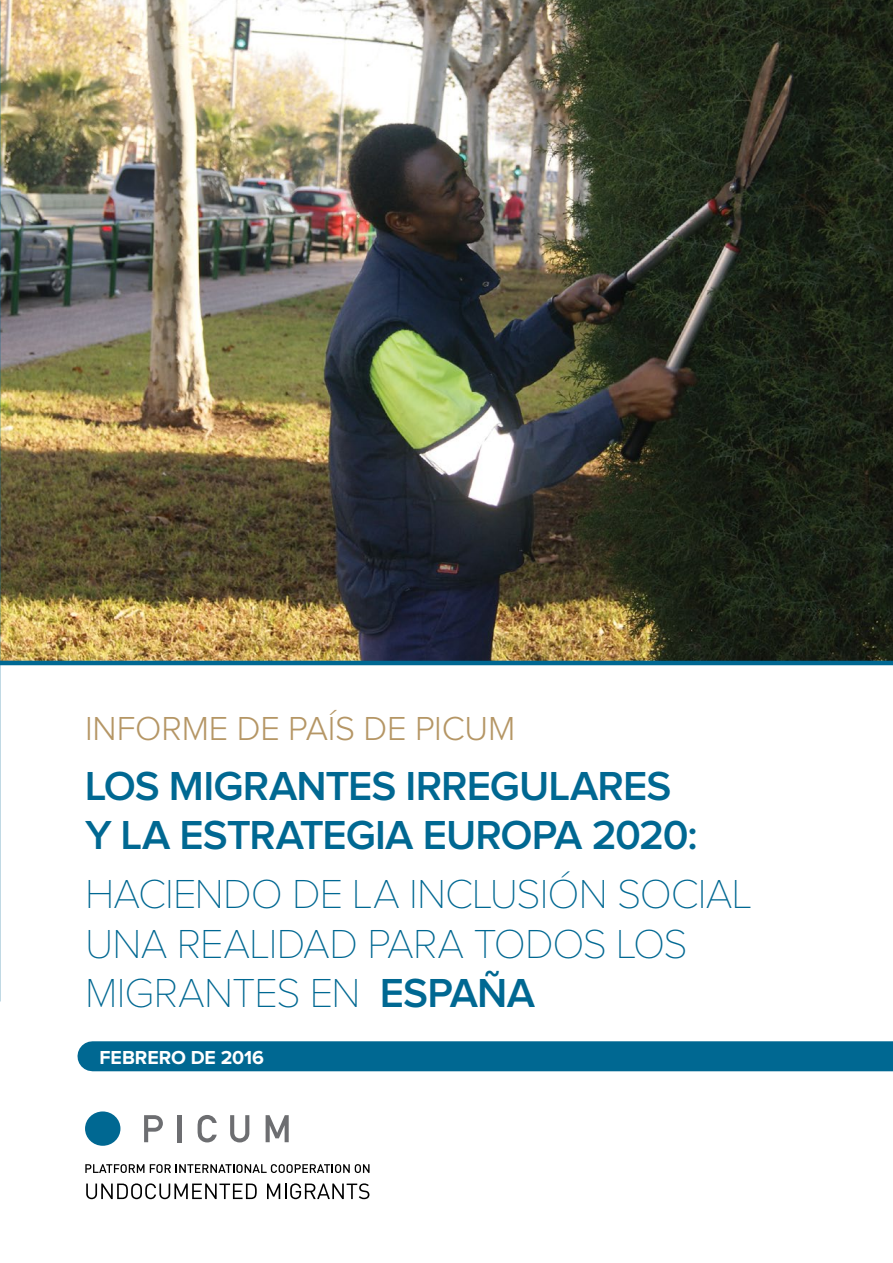
<style>
.page{position:relative;width:893px;height:1263px;background:#fff}
.page>*{position:absolute;margin:0;border:0;box-sizing:border-box;transform-origin:0 0}
.t1{font:100 42px/49.5px "Proxima Nova";letter-spacing:-.025em;color:#006892}
.t2{font:600 42px/49.5px "Proxima Nova";letter-spacing:-.02em;color:#006892}
.t3{font:300 34.5px "Proxima Nova";letter-spacing:-.005em;color:#b59665}
.t4{font:700 19.5px "Proxima Nova";letter-spacing:-.005em;color:#fff}
.s1{font-weight:600}
</style>
<div class="page">
<img style="left:0;top:0;width:893px;height:661px">
<svg style="left:85px;top:1164px;width:59px;height:9px"></svg>
<svg style="left:150px;top:1164px;width:219px;height:9px"></svg>
<svg style="left:86px;top:1183px;width:171px;height:16px"></svg>
<svg style="left:267px;top:1183px;width:102px;height:16px"></svg>
<div style="left:85px;top:1111px;width:35px;height:35px;background:#006892;border-radius:50%"></div>
<svg style="left:144px;top:1115px;width:19px;height:27px"></svg>
<hr style="left:178px;top:1115px;width:4px;height:27px;background:#6d6e71">
<svg style="left:198px;top:1115px;width:19px;height:27px"></svg>
<svg style="left:230px;top:1115px;width:19px;height:27px"></svg>
<svg style="left:266px;top:1115px;width:23px;height:27px"></svg>
<div style="left:92px;top:1041px;width:801px;height:30px;background:#006892"></div>
<hr style="left:0;top:661px;width:893px;height:4px;background:#006892">
<p class="t3" style="left:85px;top:710px;width:432px">INFORME DE PAÍS DE PICUM</p>
<p class="t2" style="left:85px;top:762px;width:614px">LOS MIGRANTES IRREGULARES<br>Y LA ESTRATEGIA EUROPA 2020:</p>
<p class="t1" style="left:85px;top:870px;width:669px">HACIENDO DE LA INCLUSIÓN SOCIAL<br>UNA REALIDAD PARA TODOS LOS<br>MIGRANTES EN <span class="s1">ESPAÑA</span></p>
<p class="t4" style="left:100px;top:1046px;width:166px">FEBRERO DE 2016</p>
</div>
